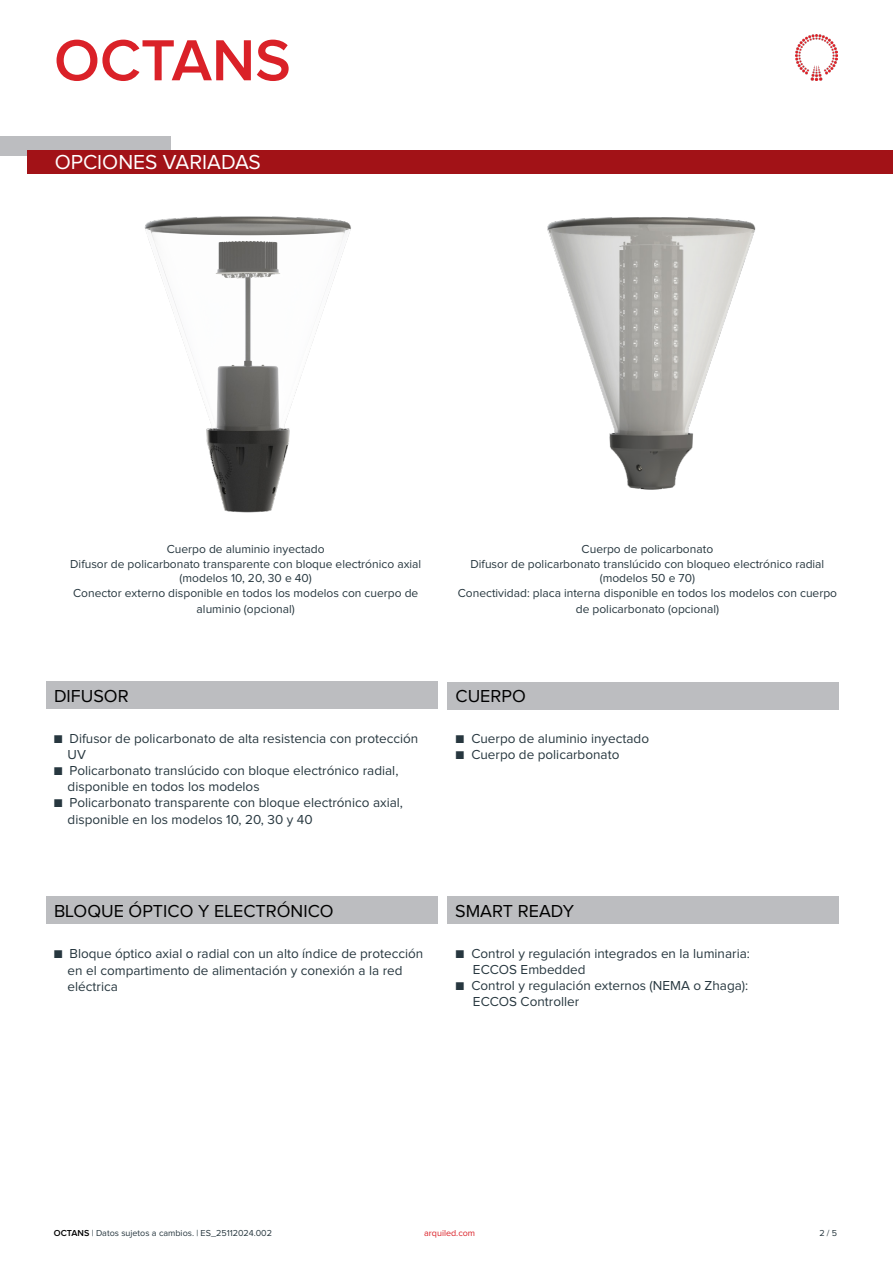
<style>
.page{position:relative;width:893px;height:1263px;background:#fff}
.page>*{position:absolute;margin:0;border:0;box-sizing:border-box;transform-origin:0 0}
.t1{font:600 60px "Proxima Nova";color:#da2128}
.t2{font:21px "Proxima Nova";color:#fff}
.t3{font:18px "Proxima Nova";color:#000}
.t4{font:13.5px/16.2px "Proxima Nova";color:#27373f}
.t5{font:12px/14.4px "Proxima Nova";color:#27373f;text-align:center}
.t6{font:9px "Proxima Nova";color:#27373f}
.t7{font:9px "Proxima Nova";color:#da2128}
.s1{font-weight:600;color:#000}
</style>
<div class="page">
<img style="left:144px;top:216px;width:207px;height:297px">
<img style="left:547px;top:217px;width:209px;height:273px">
<div style="left:0;top:136px;width:170px;height:19px;background:#bcbdc0"></div>
<div style="left:27px;top:150px;width:866px;height:23px;background:#a21217"></div>
<div style="left:448px;top:682px;width:391px;height:27px;background:#bcbdc0"></div>
<div style="left:46px;top:681px;width:391px;height:28px;background:#bcbdc0"></div>
<div style="left:447px;top:897px;width:392px;height:27px;background:#bcbdc0"></div>
<div style="left:46px;top:897px;width:391px;height:27px;background:#bcbdc0"></div>
<img style="left:796px;top:35px;width:41px;height:45px">
<h1 class="t1" style="left:54px;top:33px;width:238px">OCTANS</h1>
<h2 class="t2" style="left:55px;top:152px;width:208px">OPCIONES VARIADAS</h2>
<p class="t5" style="left:70px;top:543px;width:352px">Cuerpo de aluminio inyectado<br>Difusor de policarbonato transparente con bloque electrónico axial (modelos 10, 20, 30 e 40)<br>Conector externo disponible en todos los modelos con cuerpo de</p>
<p class="t5" style="left:197px;top:602px;width:100px">aluminio (opcional)</p>
<p class="t5" style="left:458px;top:543px;width:381px">Cuerpo de policarbonato<br>Difusor de policarbonato translúcido con bloqueo electrónico radial (modelos 50 e 70)<br>Conectividad: placa interna disponible en todos los modelos con cuerpo</p>
<p class="t5" style="left:576px;top:602px;width:145px">de policarbonato (opcional)</p>
<h3 class="t3" style="left:54px;top:688px;width:76px">DIFUSOR</h3>
<h3 class="t3" style="left:455px;top:688px;width:72px">CUERPO</h3>
<p class="t4" style="left:68px;top:730px;width:352px;text-indent:-14px">■ Difusor de policarbonato de alta resistencia con protección<br>UV</p>
<p class="t4" style="left:68px;top:763px;width:332px;text-indent:-14px">■ Policarbonato translúcido con bloque electrónico radial, disponible en todos los modelos</p>
<p class="t4" style="left:68px;top:795px;width:337px;text-indent:-14px">■ Policarbonato transparente con bloque electrónico axial, disponible en los modelos 10, 20, 30 y 40</p>
<p class="t4" style="left:455px;top:731px;width:195px">■ Cuerpo de aluminio inyectado</p>
<p class="t4" style="left:455px;top:747px;width:165px">■ Cuerpo de policarbonato</p>
<h3 class="t3" style="left:54px;top:903px;width:281px">BLOQUE ÓPTICO Y ELECTRÓNICO</h3>
<h3 class="t3" style="left:455px;top:902px;width:120px">SMART READY</h3>
<p class="t4" style="left:68px;top:946px;width:357px;text-indent:-14px">■ Bloque óptico axial o radial con un alto índice de protección en el compartimento de alimentación y conexión a la red eléctrica</p>
<p class="t4" style="left:473px;top:946px;width:278px;text-indent:-17px">■ Control y regulación integrados en la luminaria:<br>ECCOS Embedded</p>
<p class="t4" style="left:473px;top:978px;width:277px;text-indent:-17px">■ Control y regulación externos (NEMA o Zhaga):<br>ECCOS Controller</p>
<p class="t6" style="left:54px;top:1229px;width:220px"><span class="s1">OCTANS</span> | Datos sujetos a cambios. | ES_25112024.002</p>
<p class="t7" style="left:424px;top:1229px;width:53px">arquiled.com</p>
<p class="t6" style="left:819px;top:1229px;width:19px">2 / 5</p>
</div>
